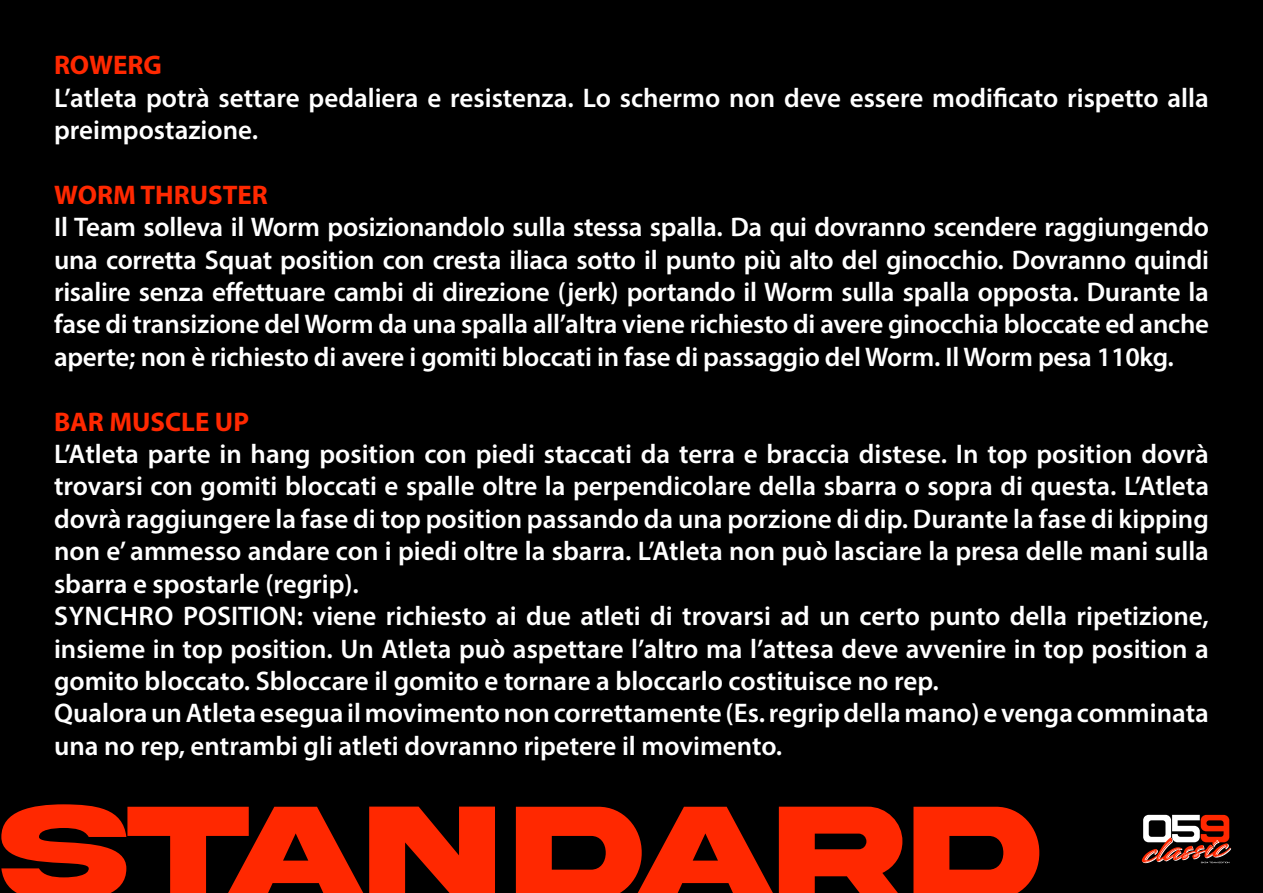
<style>
.page{position:relative;width:1263px;height:893px;background:#000}
.page>*{position:absolute;margin:0;border:0;box-sizing:border-box;transform-origin:0 0}
.t1{font:700 140.4px "Akira Expanded Super";color:#ff2800}
.t2{font:600 27px/32.4px "Myriad Pro";color:#fff}
.t3{font:700 27px "Myriad Pro";color:#ff2800}
</style>
<div class="page">
<svg style="left:1142px;top:815px;width:89px;height:48px"></svg>
<p class="t3" style="left:54px;top:48px;width:109px">ROWERG</p>
<p class="t2" style="left:54px;top:81px;width:1156px">L’atleta potrà settare pedaliera e resistenza. Lo schermo non deve essere modificato rispetto alla preimpostazione.</p>
<p class="t3" style="left:54px;top:177px;width:215px">WORM THRUSTER</p>
<p class="t2" style="left:54px;top:210px;width:1156px;text-align:justify">Il Team solleva il Worm posizionandolo sulla stessa spalla. Da qui dovranno scendere raggiungendo una corretta Squat position con cresta iliaca sotto il punto più alto del ginocchio. Dovranno quindi risalire senza effettuare cambi di direzione (jerk) portando il Worm sulla spalla opposta. Durante la fase di transizione del Worm da una spalla all’altra viene richiesto di avere ginocchia bloccate ed anche aperte; non è richiesto di avere i gomiti bloccati in fase di passaggio del Worm. Il Worm pesa 110kg.</p>
<p class="t3" style="left:54px;top:404px;width:197px">BAR MUSCLE UP</p>
<p class="t2" style="left:54px;top:437px;width:1156px">L’Atleta parte in hang position con piedi staccati da terra e braccia distese. In top position dovrà trovarsi con gomiti bloccati e spalle oltre la perpendicolare della sbarra o sopra di questa. L’Atleta dovrà raggiungere la fase di top position passando da una porzione di dip. Durante la fase di kipping non e’ ammesso andare con i piedi oltre la sbarra. L’Atleta non può lasciare la presa delle mani sulla sbarra e spostarle (regrip).<br>SYNCHRO POSITION: viene richiesto ai due atleti di trovarsi ad un certo punto della ripetizione, insieme in top position. Un Atleta può aspettare l’altro ma l’attesa deve avvenire in top position a gomito bloccato. Sbloccare il gomito e tornare a bloccarlo costituisce no rep.<br>Qualora un Atleta esegua il movimento non correttamente (Es. regrip della mano) e venga comminata una no rep, entrambi gli atleti dovranno ripetere il movimento.</p>
<h1 class="t1" style="left:0;top:787px;width:1042px">STANDARD</h1>
</div>
